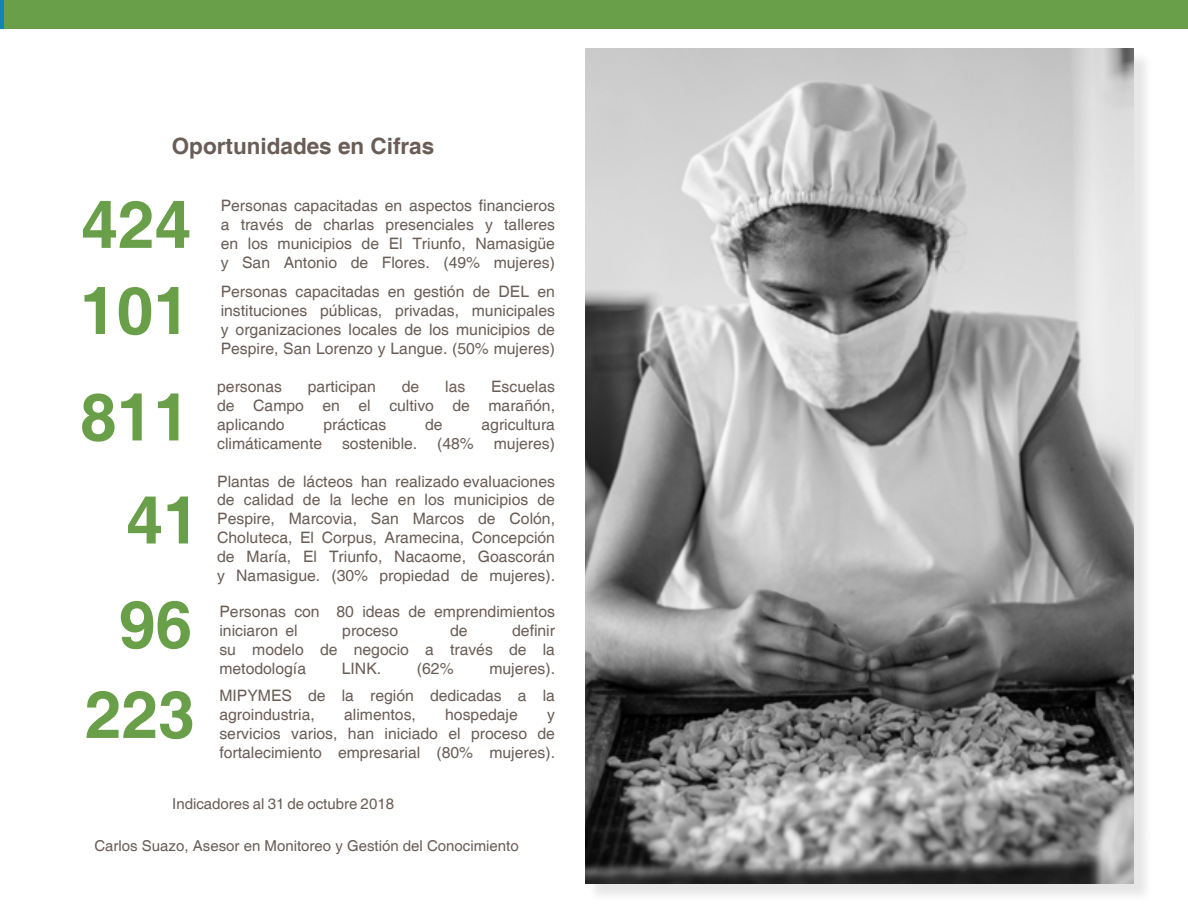
<style>
.page{position:relative;width:1188px;height:918px;background:#fff}
.page>*{position:absolute;margin:0;border:0;box-sizing:border-box;transform-origin:0 0}
.t1{font:700 66px "Helvetica";color:#6a9f49}
.t2{font:700 22.5px "Helvetica";color:#6a5d56}
.t3{font:15.75px/18.9px "Helvetica";color:#6a5d56;text-align:justify}
.t4{font:15px "Helvetica";color:#6a5d56}
</style>
<div class="page">
<div style="left:0;top:0;width:1188px;height:29px;background:#6a9f49"></div>
<div style="left:588px;top:51px;width:565px;height:851px;background:#000;opacity:.1"></div>
<img style="left:585px;top:49px;width:549px;height:835px">
<hr style="left:0;top:0;width:4px;height:29px;background:#1085b5">
<h2 class="t2" style="left:172px;top:132px;width:264px">Oportunidades en Cifras</h2>
<h1 class="t1" style="left:81px;top:184px;width:112px">424</h1>
<h1 class="t1" style="left:80px;top:271px;width:112px">101</h1>
<h1 class="t1" style="left:80px;top:377px;width:112px">811</h1>
<h1 class="t1" style="left:126px;top:480px;width:75px">41</h1>
<h1 class="t1" style="left:119px;top:584px;width:75px">96</h1>
<h1 class="t1" style="left:85px;top:674px;width:112px">223</h1>
<p class="t3" style="left:221px;top:197px;width:336px">Personas capacitadas en aspectos financieros a través de charlas presenciales y talleres en los municipios de El Triunfo, Namasigüe y San Antonio de Flores. (49% mujeres)</p>
<p class="t3" style="left:221px;top:283px;width:336px">Personas capacitadas en gestión de DEL en instituciones públicas, privadas, municipales y organizaciones locales de los municipios de Pespire, San Lorenzo y Langue. (50% mujeres)</p>
<p class="t3" style="left:217px;top:378px;width:339px;text-indent:274px">Escuelas de Campo en el cultivo de marañón, aplicando</p>
<p class="t3" style="left:217px;top:378px;width:66px">personas</p>
<p class="t3" style="left:308px;top:378px;width:70px">participan</p>
<p class="t3" style="left:402px;top:378px;width:19px">de</p>
<p class="t3" style="left:445px;top:378px;width:22px">las</p>
<p class="t3" style="left:323px;top:415px;width:65px">prácticas</p>
<p class="t3" style="left:425px;top:415px;width:19px">de</p>
<p class="t3" style="left:482px;top:415px;width:75px">agricultura</p>
<p class="t3" style="left:217px;top:434px;width:107px">climáticamente</p>
<p class="t3" style="left:342px;top:434px;width:77px">sostenible.</p>
<p class="t3" style="left:437px;top:434px;width:38px">(48%</p>
<p class="t3" style="left:494px;top:434px;width:63px">mujeres)</p>
<p class="t3" style="left:217px;top:472px;width:339px">Plantas de lácteos han realizado evaluaciones de calidad de la leche en los municipios de Pespire, Marcovia, San Marcos de Colón, Choluteca, El Corpus, Aramecina, Concepción de María, El Triunfo, Nacaome, Goascorán y Namasigue. (30% propiedad de mujeres).</p>
<p class="t3" style="left:219px;top:603px;width:337px">Personas con 80 ideas de emprendimientos iniciaron el</p>
<p class="t3" style="left:219px;top:622px;width:337px;text-indent:293px">definir su modelo de negocio a través de la metodología</p>
<p class="t3" style="left:342px;top:622px;width:58px">proceso</p>
<p class="t3" style="left:450px;top:622px;width:19px">de</p>
<p class="t3" style="left:342px;top:660px;width:41px">LINK.</p>
<p class="t3" style="left:417px;top:660px;width:38px">(62%</p>
<p class="t3" style="left:489px;top:660px;width:67px">mujeres).</p>
<p class="t3" style="left:219px;top:687px;width:337px">MIPYMES de la región dedicadas a la agroindustria,</p>
<p class="t3" style="left:344px;top:706px;width:73px">alimentos,</p>
<p class="t3" style="left:445px;top:706px;width:74px">hospedaje</p>
<p class="t3" style="left:219px;top:706px;width:337px;text-indent:328px">y servicios varios, han iniciado el proceso de fortalecimiento empresarial (80% mujeres).</p>
<p class="t4" style="left:172px;top:795px;width:223px">Indicadores al 31 de octubre 2018</p>
<p class="t4" style="left:94px;top:837px;width:426px">Carlos Suazo, Asesor en Monitoreo y Gestión del Conocimiento</p>
</div>
